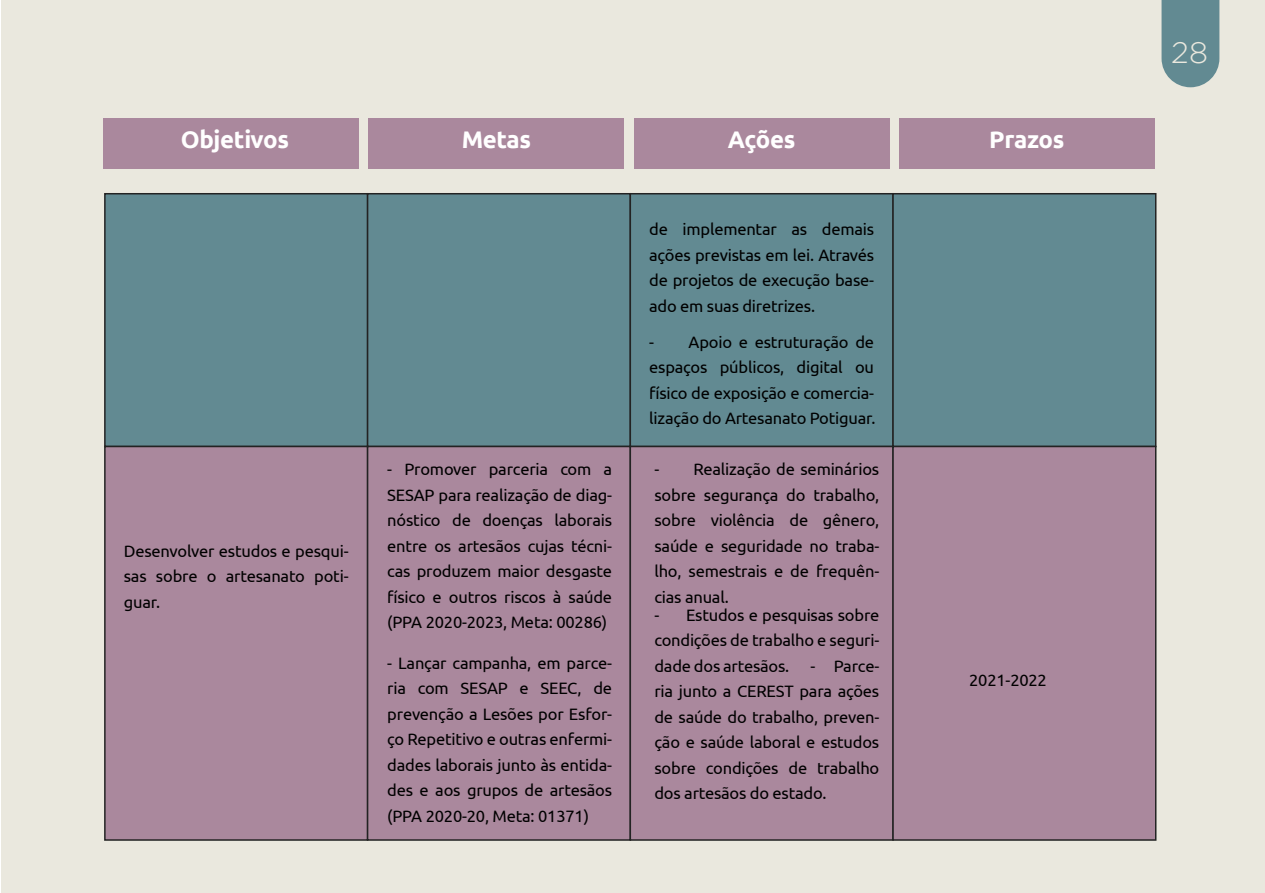
<style>
.page{position:relative;width:1265px;height:893px;background:#fff}
.page>*{position:absolute;margin:0;border:0;box-sizing:border-box;transform-origin:0 0}
.t1{font:300 30px "Gotham";color:#eae8de}
.t2{font:700 24px "Ubuntu";letter-spacing:-.01em;color:#fff}
.t3{font:16.5px/25.5px "Ubuntu";letter-spacing:-.015em;color:#000;text-align:justify}
</style>
<div class="page">
<div style="left:1px;top:0;width:1263px;height:893px;background:#eae8de"></div>
<div style="left:104px;top:193px;width:264px;height:254px;background:#628a92;border:2px solid #232323"></div>
<div style="left:367px;top:193px;width:264px;height:254px;background:#628a92;border:2px solid #232323"></div>
<div style="left:629px;top:193px;width:264px;height:254px;background:#628a92;border:2px solid #232323"></div>
<div style="left:892px;top:193px;width:264px;height:254px;background:#628a92;border:2px solid #232323"></div>
<div style="left:104px;top:446px;width:264px;height:395px;background:#aa889d;border:2px solid #232323"></div>
<div style="left:367px;top:446px;width:264px;height:395px;background:#aa889d;border:2px solid #232323"></div>
<div style="left:629px;top:446px;width:264px;height:395px;background:#aa889d;border:2px solid #232323"></div>
<div style="left:892px;top:446px;width:264px;height:395px;background:#aa889d;border:2px solid #232323"></div>
<div style="left:103px;top:118px;width:256px;height:50px;background:#aa889d"></div>
<div style="left:368px;top:118px;width:256px;height:50px;background:#aa889d"></div>
<div style="left:633px;top:118px;width:256px;height:50px;background:#aa889d"></div>
<div style="left:898px;top:118px;width:256px;height:50px;background:#aa889d"></div>
<svg style="left:1161px;top:0;width:58px;height:87px;background:#6c9197"></svg>
<h2 class="t2" style="left:181px;top:125px;width:110px">Objetivos</h2>
<h2 class="t2" style="left:461px;top:125px;width:71px">Metas</h2>
<h2 class="t2" style="left:727px;top:125px;width:69px">Ações</h2>
<h2 class="t2" style="left:989px;top:125px;width:77px">Prazos</h2>
<p class="t3" style="left:124px;top:538px;width:226px">Desenvolver estudos e pesqui&shy;sas sobre o artesanato poti&shy;guar.</p>
<p class="t3" style="left:387px;top:456px;width:226px">- Promover parceria com a SESAP para realização de diag&shy;nóstico de doenças laborais entre os artesãos cujas técni&shy;cas produzem maior desgaste físico e outros riscos à saúde (PPA 2020-2023, Meta: 00286)</p>
<p class="t3" style="left:387px;top:649px;width:226px">- Lançar campanha, em parce&shy;ria com SESAP e SEEC, de prevenção a Lesões por Esfor&shy;ço Repetitivo e outras enfermi&shy;dades laborais junto às entida&shy;des e aos grupos de artesãos (PPA 2020-20, Meta: 01371)</p>
<p class="t3" style="left:649px;top:216px;width:226px">de implementar as demais ações previstas em lei. Através de projetos de execução base&shy;ado em suas diretrizes.</p>
<p class="t3" style="left:649px;top:328px;width:228px">- Apoio e estruturação de espaços públicos, digital ou físico de exposição e comercia&shy;lização do Artesanato Potiguar.</p>
<p class="t3" style="left:654px;top:456px;width:226px">- Realização de seminários sobre segurança do trabalho, sobre violência de gênero, saúde e seguridade no traba&shy;lho, semestrais e de frequên&shy;cias anual.</p>
<p class="t3" style="left:654px;top:601px;width:226px">- Estudos e pesquisas sobre condições de trabalho e seguri&shy;dade dos artesãos.</p>
<p class="t3" style="left:654px;top:652px;width:226px;text-indent:156px">- Parce&shy;ria junto a CEREST para ações de saúde do trabalho, preven&shy;ção e saúde laboral e estudos sobre condições de trabalho dos artesãos do estado.</p>
<p class="t3" style="left:969px;top:667px;width:79px">2021-2022</p>
<h1 class="t1" style="left:1171px;top:36px;width:38px">28</h1>
</div>
